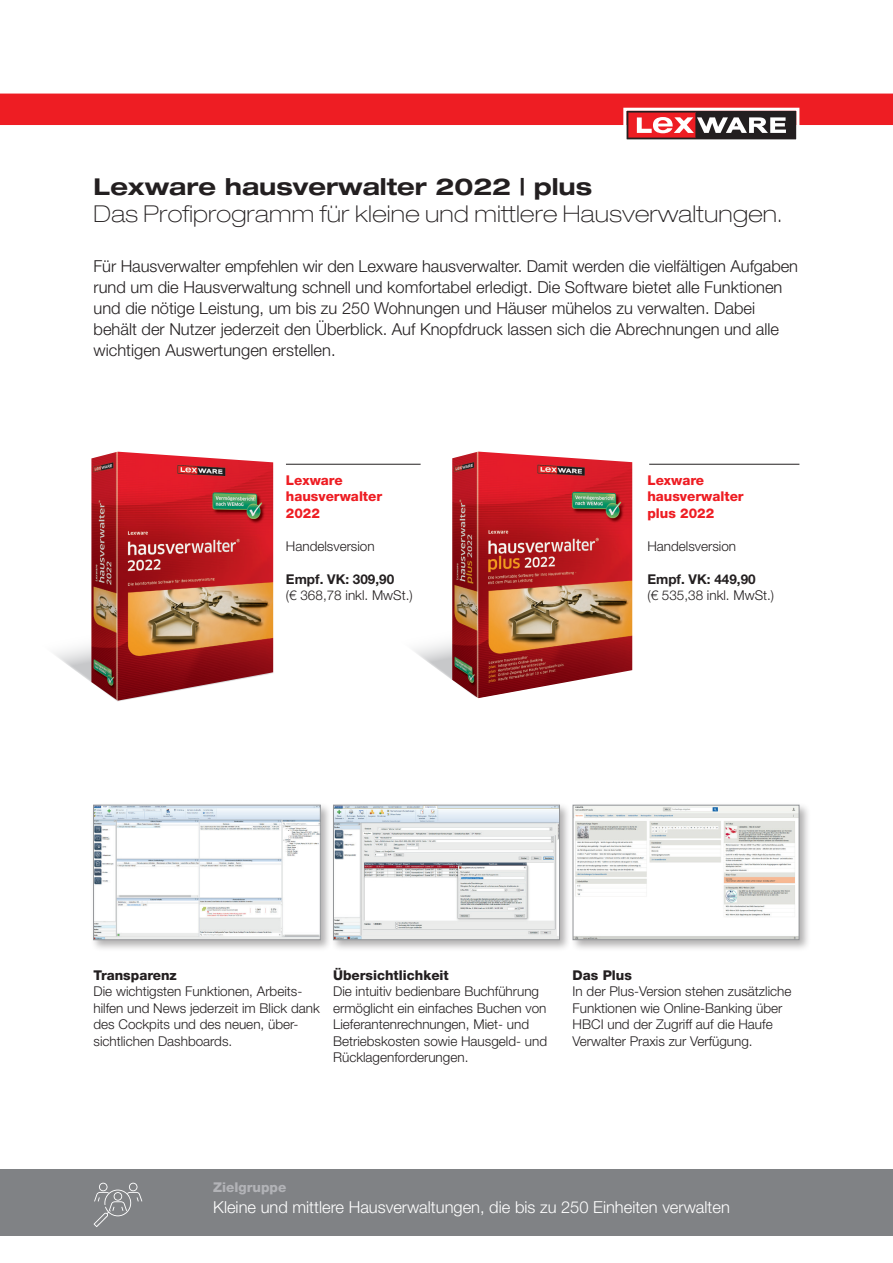
<style>
.page{position:relative;width:893px;height:1263px;background:#fff}
.page>*{position:absolute;margin:0;border:0;box-sizing:border-box;transform-origin:0 0}
.t1{font:100 expanded 23.25px "Helvetica Neue LT Std";letter-spacing:.01em;color:#231f20}
.t2{font:700 expanded 23.25px "Helvetica Neue LT Std";color:#231f20}
.t3{font:300 16.5px/21px "Helvetica Neue LT Std";color:#231f20}
.t4{font:300 16.5px "Helvetica Neue LT Std";color:#fff}
.t5{font:300 13.5px/16.5px "Helvetica Neue LT Std";color:#231f20}
.t6{font:800 13.5px/16.5px "Helvetica Neue LT Std";color:#ee1d23}
.t7{font:800 13.5px "Helvetica Neue LT Std";color:#231f20}
.t8{font:700 13.5px "Helvetica Neue LT Std";color:#231f20}
.t9{font:800 13.5px "Helvetica Neue LT Std";color:#b2b3b7}
</style>
<div class="page">
<svg style="left:55px;top:617px;width:219px;height:85px"></svg>
<svg style="left:414px;top:642px;width:38px;height:38px"></svg>
<svg style="left:0;top:94px;width:893px;height:46px"></svg>
<hr style="left:286px;top:464px;width:135px;height:1px;background:#231f20">
<hr style="left:649px;top:464px;width:150px;height:1px;background:#231f20">
<img style="left:91px;top:452px;width:182px;height:249px">
<img style="left:452px;top:452px;width:180px;height:246px">
<div style="left:0;top:1169px;width:893px;height:67px;background:#808285"></div>
<svg style="left:94px;top:1183px;width:48px;height:44px"></svg>
<div style="left:90px;top:802px;width:242px;height:149px;background:#231f20;opacity:.35"></div>
<img style="left:95px;top:807px;width:224px;height:131px">
<div style="left:93px;top:805px;width:228px;height:135px;border:1px solid #939598"></div>
<div style="left:330px;top:802px;width:242px;height:149px;background:#231f20;opacity:.35"></div>
<img style="left:335px;top:807px;width:223px;height:131px">
<div style="left:333px;top:805px;width:227px;height:135px;border:1px solid #939598"></div>
<div style="left:570px;top:802px;width:241px;height:149px;background:#231f20;opacity:.35"></div>
<img style="left:575px;top:807px;width:222px;height:131px">
<div style="left:573px;top:805px;width:226px;height:135px;border:1px solid #939598"></div>
<h1 class="t2" style="left:94px;top:172px;width:500px">Lexware hausverwalter 2022 | plus</h1>
<h1 class="t1" style="left:94px;top:200px;width:690px">Das Profiprogramm für kleine und mittlere Hausverwaltungen.</h1>
<p class="t3" style="left:94px;top:255px;width:706px">Für Hausverwalter empfehlen wir den Lexware hausverwalter. Damit werden die vielfältigen Aufgaben rund um die Hausverwaltung schnell und komfortabel erledigt. Die Software bietet alle Funktionen und die nötige Leistung, um bis zu 250 Wohnungen und Häuser mühelos zu verwalten. Dabei behält der Nutzer jederzeit den Überblick. Auf Knopfdruck lassen sich die Abrechnungen und alle wichtigen Auswertungen erstellen.</p>
<p class="t6" style="left:286px;top:471px;width:98px">Lexware hausverwalter<br>2022</p>
<p class="t5" style="left:286px;top:537px;width:90px">Handelsversion</p>
<p class="t8" style="left:286px;top:570px;width:110px">Empf. VK: 309,90</p>
<p class="t5" style="left:286px;top:587px;width:128px">(€ 368,78 inkl. MwSt.)</p>
<p class="t6" style="left:647px;top:471px;width:98px">Lexware hausverwalter plus 2022</p>
<p class="t5" style="left:647px;top:537px;width:90px">Handelsversion</p>
<p class="t8" style="left:647px;top:570px;width:110px">Empf. VK: 449,90</p>
<p class="t5" style="left:647px;top:587px;width:128px">(€ 535,38 inkl. MwSt.)</p>
<p class="t7" style="left:94px;top:967px;width:85px">Transparenz</p>
<p class="t5" style="left:94px;top:983px;width:228px">Die wichtigsten Funktionen, Arbeits&shy;hilfen und News jederzeit im Blick dank des Cockpits und des neuen, über&shy;sichtlichen Dashboards.</p>
<p class="t7" style="left:333px;top:967px;width:117px">Übersichtlichkeit</p>
<p class="t5" style="left:333px;top:983px;width:216px">Die intuitiv bedienbare Buchführung ermöglicht ein einfaches Buchen von Lieferantenrechnungen, Miet- und Betriebskosten sowie Hausgeld- und Rücklagenforderungen.</p>
<p class="t7" style="left:573px;top:967px;width:61px">Das Plus</p>
<p class="t5" style="left:573px;top:983px;width:220px">In der Plus-Version stehen zusätzliche Funktionen wie Online-Banking über HBCI und der Zugriff auf die Haufe Verwalter Praxis zur Verfügung.</p>
<p class="t9" style="left:213px;top:1179px;width:75px">Zielgruppe</p>
<p class="t4" style="left:213px;top:1197px;width:518px">Kleine und mittlere Hausverwaltungen, die bis zu 250 Einheiten verwalten</p>
</div>
